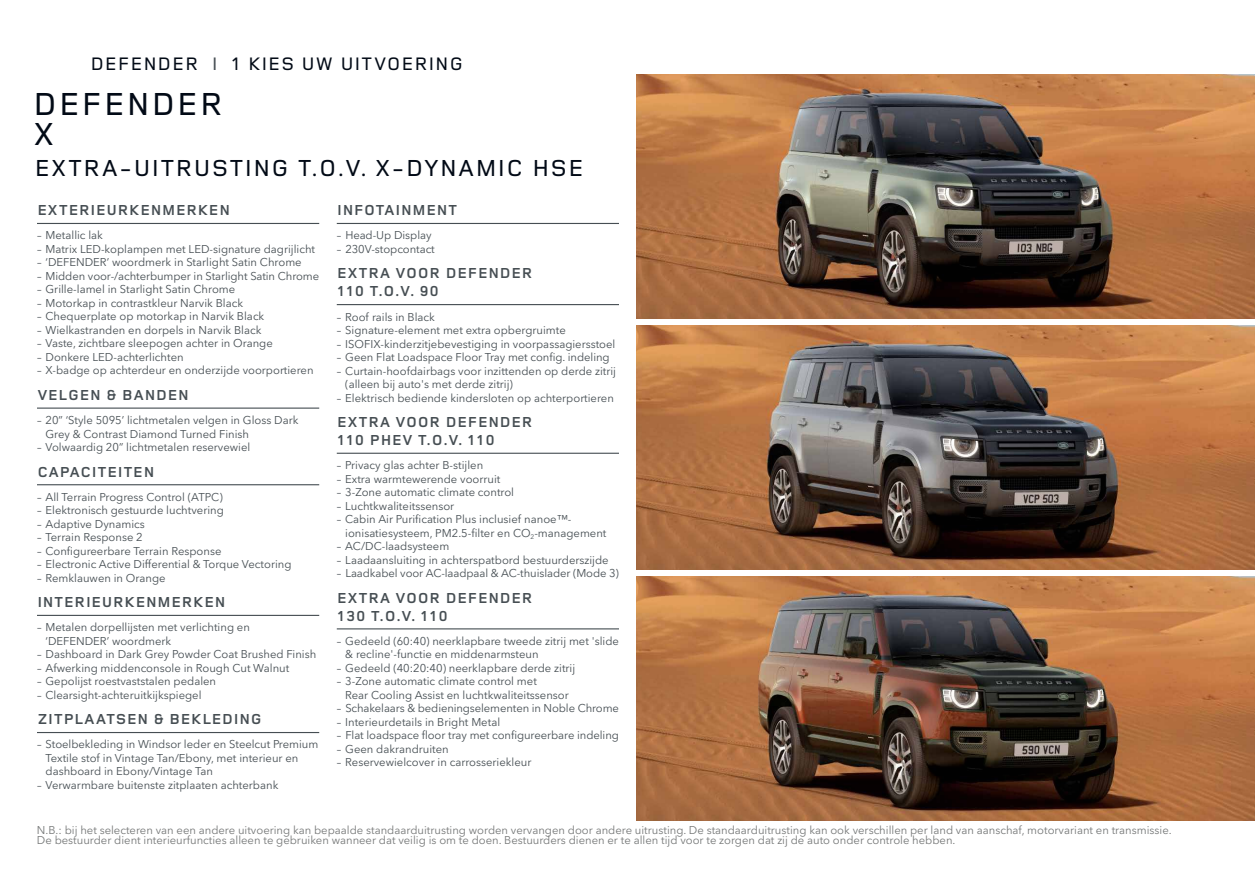
<style>
.page{position:relative;width:1255px;height:893px;background:#fff}
.page>*{position:absolute;margin:0;border:0;box-sizing:border-box;transform-origin:0 0}
.t1{font:500 33px/30px "Land Rover Wide";color:#020a16}
.t2{font:500 24px "Land Rover Wide";color:#020a16}
.t3{font:500 18.75px "Land Rover Wide";color:#020a16}
.t4{font:700 15px/18px "Land Rover Wide";color:#464e53}
.t5{font:11.25px/13.5px "Avenir Next W1 G";color:#464e53}
.t6{font:11.25px/10.5px "Avenir Next W1 G";color:#757777}
.s1{color:#464e53}
</style>
<div class="page">
<hr style="left:37px;top:223px;width:282px;height:1px;background:#464e53">
<hr style="left:37px;top:408px;width:282px;height:1px;background:#464e53">
<hr style="left:37px;top:484px;width:282px;height:1px;background:#464e53">
<hr style="left:37px;top:615px;width:282px;height:1px;background:#464e53">
<hr style="left:37px;top:732px;width:282px;height:1px;background:#464e53">
<hr style="left:337px;top:223px;width:282px;height:1px;background:#464e53">
<hr style="left:337px;top:304px;width:282px;height:1px;background:#464e53">
<hr style="left:337px;top:453px;width:282px;height:1px;background:#464e53">
<hr style="left:337px;top:628px;width:282px;height:1px;background:#464e53">
<img style="left:636px;top:576px;width:618px;height:245px">
<img style="left:636px;top:74px;width:618px;height:245px">
<img style="left:636px;top:325px;width:618px;height:245px">
<h3 class="t3" style="left:90px;top:50px;width:375px">DEFENDER <span class="s1">I</span> 1 KIES UW UITVOERING</h3>
<h1 class="t1" style="left:33px;top:87px;width:193px">DEFENDER<br>X</h1>
<h2 class="t2" style="left:34px;top:151px;width:552px">EXTRA-UITRUSTING T.O.V. X-DYNAMIC HSE</h2>
<h3 class="t4" style="left:37px;top:201px;width:195px">EXTERIEURKENMERKEN</h3>
<p class="t5" style="left:37px;top:229px;width:67px">– Metallic lak</p>
<p class="t5" style="left:37px;top:242px;width:279px">– Matrix LED-koplampen met LED-signature dagrijlicht</p>
<p class="t5" style="left:37px;top:256px;width:266px">– ‘DEFENDER’ woordmerk in Starlight Satin Chrome</p>
<p class="t5" style="left:37px;top:269px;width:284px">– Midden voor-/achterbumper in Starlight Satin Chrome</p>
<p class="t5" style="left:37px;top:283px;width:200px">– Grille-lamel in Starlight Satin Chrome</p>
<p class="t5" style="left:37px;top:296px;width:207px">– Motorkap in contrastkleur Narvik Black</p>
<p class="t5" style="left:37px;top:310px;width:229px">– Chequerplate op motorkap in Narvik Black</p>
<p class="t5" style="left:37px;top:323px;width:226px">– Wielkastranden en dorpels in Narvik Black</p>
<p class="t5" style="left:37px;top:337px;width:237px">– Vaste, zichtbare sleepogen achter in Orange</p>
<p class="t5" style="left:37px;top:350px;width:148px">– Donkere LED-achterlichten</p>
<p class="t5" style="left:37px;top:364px;width:278px">– X-badge op achterdeur en onderzijde voorportieren</p>
<h3 class="t4" style="left:37px;top:385px;width:154px">VELGEN &amp; BANDEN</h3>
<p class="t5" style="left:45px;top:413px;width:254px;text-indent:-9px">– 20” ‘Style 5095’ lichtmetalen velgen in Gloss Dark<br>Grey &amp; Contrast Diamond Turned Finish</p>
<p class="t5" style="left:37px;top:440px;width:215px">– Volwaardig 20” lichtmetalen reservewiel</p>
<h3 class="t4" style="left:37px;top:462px;width:119px">CAPACITEITEN</h3>
<p class="t5" style="left:37px;top:490px;width:187px">– All Terrain Progress Control (ATPC)</p>
<p class="t5" style="left:37px;top:503px;width:188px">– Elektronisch gestuurde luchtvering</p>
<p class="t5" style="left:37px;top:517px;width:109px">– Adaptive Dynamics</p>
<p class="t5" style="left:37px;top:530px;width:107px">– Terrain Response 2</p>
<p class="t5" style="left:37px;top:544px;width:186px">– Configureerbare Terrain Response</p>
<p class="t5" style="left:37px;top:557px;width:256px">– Electronic Active Differential &amp; Torque Vectoring</p>
<p class="t5" style="left:37px;top:571px;width:130px">– Remklauwen in Orange</p>
<h3 class="t4" style="left:37px;top:592px;width:190px">INTERIEURKENMERKEN</h3>
<p class="t5" style="left:45px;top:621px;width:206px;text-indent:-9px">– Metalen dorpellijsten met verlichting en ‘DEFENDER’ woordmerk</p>
<p class="t5" style="left:37px;top:648px;width:281px">– Dashboard in Dark Grey Powder Coat Brushed Finish</p>
<p class="t5" style="left:37px;top:661px;width:254px">– Afwerking middenconsole in Rough Cut Walnut</p>
<p class="t5" style="left:37px;top:675px;width:181px">– Gepolijst roestvaststalen pedalen</p>
<p class="t5" style="left:37px;top:688px;width:166px">– Clearsight-achteruitkijkspiegel</p>
<h3 class="t4" style="left:37px;top:710px;width:227px">ZITPLAATSEN &amp; BEKLEDING</h3>
<p class="t5" style="left:45px;top:738px;width:274px;text-indent:-9px">– Stoelbekleding in Windsor leder en Steelcut Premium<br>Textile stof in Vintage Tan/Ebony, met interieur en dashboard in Ebony/Vintage Tan</p>
<p class="t5" style="left:37px;top:778px;width:243px">– Verwarmbare buitenste zitplaaten achterbank</p>
<h3 class="t4" style="left:337px;top:201px;width:122px">INFOTAINMENT</h3>
<p class="t5" style="left:337px;top:229px;width:96px">– Head-Up Display</p>
<p class="t5" style="left:337px;top:242px;width:100px">– 230V-stopcontact</p>
<h3 class="t4" style="left:337px;top:264px;width:198px">EXTRA VOOR DEFENDER<br>110 T.O.V. 90</h3>
<p class="t5" style="left:337px;top:310px;width:100px">– Roof rails in Black</p>
<p class="t5" style="left:337px;top:323px;width:230px">– Signature-element met extra opbergruimte</p>
<p class="t5" style="left:337px;top:337px;width:280px">– ISOFIX-kinderzitjebevestiging in voorpassagiersstoel</p>
<p class="t5" style="left:337px;top:350px;width:274px">– Geen Flat Loadspace Floor Tray met config. indeling</p>
<p class="t5" style="left:345px;top:364px;width:272px;text-indent:-9px">– Curtain-hoofdairbags voor inzittenden op derde zitrij (alleen bij auto's met derde zitrij)</p>
<p class="t5" style="left:337px;top:391px;width:278px">– Elektrisch bediende kindersloten op achterportieren</p>
<h3 class="t4" style="left:337px;top:412px;width:198px">EXTRA VOOR DEFENDER<br>110 PHEV T.O.V. 110</h3>
<p class="t5" style="left:337px;top:458px;width:148px">– Privacy glas achter B-stijlen</p>
<p class="t5" style="left:337px;top:472px;width:165px">– Extra warmtewerende voorruit</p>
<p class="t5" style="left:337px;top:485px;width:179px">– 3-Zone automatic climate control</p>
<p class="t5" style="left:337px;top:499px;width:119px">– Luchtkwaliteitssensor</p>
<p class="t5" style="left:345px;top:512px;width:263px;text-indent:-9px">– Cabin Air Purification Plus inclusief nanoe™- ionisatiesysteem, PM2.5-filter en CO<sub>2</sub>-management</p>
<p class="t5" style="left:337px;top:539px;width:114px">– AC/DC-laadsysteem</p>
<p class="t5" style="left:337px;top:553px;width:273px">– Laadaansluiting in achterspatbord bestuurderszijde</p>
<p class="t5" style="left:337px;top:566px;width:284px">– Laadkabel voor AC-laadpaal &amp; AC-thuislader (Mode 3)</p>
<h3 class="t4" style="left:337px;top:588px;width:198px">EXTRA VOOR DEFENDER<br>130 T.O.V. 110</h3>
<p class="t5" style="left:345px;top:634px;width:275px;text-indent:-9px">– Gedeeld (60:40) neerklapbare tweede zitrij met 'slide &amp; recline'-functie en middenarmsteun</p>
<p class="t5" style="left:337px;top:661px;width:240px">– Gedeeld (40:20:40) neerklapbare derde zitrij</p>
<p class="t5" style="left:345px;top:675px;width:225px;text-indent:-9px">– 3-Zone automatic climate control met<br>Rear Cooling Assist en luchtkwaliteitssensor</p>
<p class="t5" style="left:337px;top:702px;width:284px">– Schakelaars &amp; bedieningselementen in Noble Chrome</p>
<p class="t5" style="left:337px;top:715px;width:165px">– Interieurdetails in Bright Metal</p>
<p class="t5" style="left:337px;top:729px;width:284px">– Flat loadspace floor tray met configureerbare indeling</p>
<p class="t5" style="left:337px;top:742px;width:113px">– Geen dakrandruiten</p>
<p class="t5" style="left:337px;top:756px;width:196px">– Reservewielcover in carrosseriekleur</p>
<p class="t6" style="left:37px;top:824px;width:1136px">N.B.: bij het selecteren van een andere uitvoering kan bepaalde standaarduitrusting worden vervangen door andere uitrusting. De standaarduitrusting kan ook verschillen per land van aanschaf, motorvariant en transmissie.<br>De bestuurder dient interieurfuncties alleen te gebruiken wanneer dat veilig is om te doen. Bestuurders dienen er te allen tijd voor te zorgen dat zij de auto onder controle hebben.</p>
</div>
